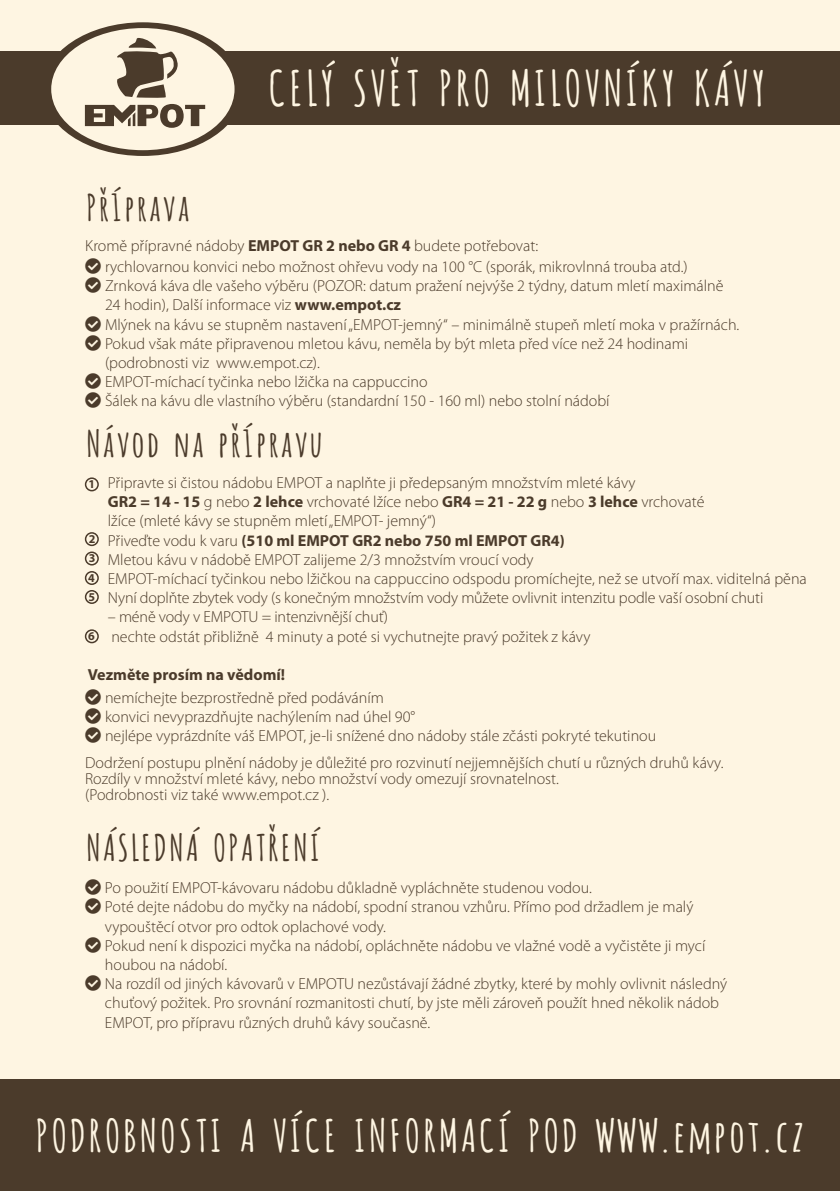
<style>
.page{position:relative;width:840px;height:1191px;background:#fff}
.page>*{position:absolute;margin:0;border:0;box-sizing:border-box;transform-origin:0 0}
.t1{font:700 48px "Amatica SC";color:#fef5e2}
.t2{font:700 44px "Amatica SC";color:#fef5e2}
.t3{font:700 36px "Amatica SC";color:#4b3b2b}
.t4{font:300 16px/19.2px "Myriad Pro";color:#4b3b2b}
.t5{font:700 16px "Myriad Pro";color:#4b3b2b}
.t6{font:700 12px/19.4px "Myriad Pro";color:#4b3b2b;text-align:justify}
.s1{font-weight:700}
</style>
<div class="page">
<div style="left:0;top:0;width:839px;height:1191px;background:#fef5e2"></div>
<div style="left:0;top:1079px;width:839px;height:112px;background:#4b3b2b"></div>
<div style="left:0;top:51px;width:839px;height:74px;background:#4b3b2b"></div>
<div style="left:43px;top:22px;width:200px;height:134px;background:#4b3b2b;border-radius:50%"></div>
<div style="left:51px;top:28px;width:183px;height:122px;background:#fef5e2;border-radius:50%"></div>
<svg style="left:117px;top:38px;width:61px;height:60px"></svg>
<svg style="left:85px;top:104px;width:120px;height:24px"></svg>
<div style="left:85px;top:477px;width:14px;height:14px;border:2px solid #4b3b2b;border-radius:50%"></div>
<div style="left:85px;top:532px;width:14px;height:14px;border:2px solid #4b3b2b;border-radius:50%"></div>
<div style="left:85px;top:551px;width:14px;height:14px;border:2px solid #4b3b2b;border-radius:50%"></div>
<div style="left:85px;top:571px;width:14px;height:14px;border:2px solid #4b3b2b;border-radius:50%"></div>
<div style="left:85px;top:590px;width:14px;height:14px;border:2px solid #4b3b2b;border-radius:50%"></div>
<div style="left:85px;top:629px;width:14px;height:14px;border:2px solid #4b3b2b;border-radius:50%"></div>
<h1 class="t1" style="left:266px;top:49px;width:500px">CELÝ SVĚT PRO MILOVNÍKY KÁVY</h1>
<h3 class="t3" style="left:85px;top:178px;width:107px">Příprava</h3>
<p class="t4" style="left:105px;top:238px;width:635px;text-indent:-20px">Kromě přípravné nádoby <span class="s1">EMPOT GR 2 nebo GR 4</span> budete potřebovat:<br>rychlovarnou konvici nebo možnost ohřevu vody na 100 °C (sporák, mikrovlnná trouba atd.)<br>Zrnková káva dle vašeho výběru (POZOR: datum pražení nejvýše 2 týdny, datum mletí maximálně 24 hodin), Další informace viz <span class="s1">www.empot.cz<br></span>Mlýnek na kávu se stupněm nastavení„EMPOT-jemný“ – minimálně stupeň mletí moka v pražírnách.<br>Pokud však máte připravenou mletou kávu, neměla by být mleta před více než 24 hodinami (podrobnosti viz www.empot.cz).<br>EMPOT-míchací tyčinka nebo lžička na cappuccino<br>Šálek na kávu dle vlastního výběru (standardní 150 - 160 ml) nebo stolní nádobí</p>
<h3 class="t3" style="left:85px;top:414px;width:240px">Návod na přípravu</h3>
<p class="t4" style="left:108px;top:474px;width:700px">Připravte si čistou nádobu EMPOT a naplňte ji předepsaným množstvím mleté kávy<br><span class="s1">GR2 = 14 - 15</span> g nebo <span class="s1">2 lehce</span> vrchovaté lžíce nebo <span class="s1">GR4 = 21 - 22 g</span> nebo <span class="s1">3 lehce</span> vrchovaté<br>lžíce (mleté kávy se stupněm mletí„EMPOT- jemný“)<br>Přiveďte vodu k varu <span class="s1">(510 ml EMPOT GR2 nebo 750 ml EMPOT GR4)<br></span>Mletou kávu v nádobě EMPOT zalijeme 2/3 množstvím vroucí vody<br>EMPOT-míchací tyčinkou nebo lžičkou na cappuccino odspodu promíchejte, než se utvoří max. viditelná pěna Nyní doplňte zbytek vody (s konečným množstvím vody můžete ovlivnit intenzitu podle vaší osobní chuti</p>
<p class="t4" style="left:108px;top:609px;width:484px">– méně vody v EMPOTU = intenzivnější chuť)<br>nechte odstát přibližně 4 minuty a poté si vychutnejte pravý požitek z kávy</p>
<p class="t5" style="left:88px;top:668px;width:199px">Vezměte prosím na vědomí!</p>
<p class="t4" style="left:105px;top:689px;width:552px">nemíchejte bezprostředně před podáváním<br>konvici nevyprazdňujte nachýlením nad úhel 90°<br>nejlépe vyprázdníte váš EMPOT, je-li snížené dno nádoby stále zčásti pokryté tekutinou</p>
<p class="t4" style="left:85px;top:756px;width:639px;line-height:16px">Dodržení postupu plnění nádoby je důležité pro rozvinutí nejjemnějších chutí u různých druhů kávy.<br>Rozdíly v množství mleté kávy, nebo množství vody omezují srovnatelnost.<br>(Podrobnosti viz také www.empot.cz ).</p>
<h3 class="t3" style="left:85px;top:818px;width:237px">NÁSLEDNÁ OPATŘENÍ</h3>
<p class="t4" style="left:105px;top:879px;width:623px">Po použití EMPOT-kávovaru nádobu důkladně vypláchněte studenou vodou.<br>Poté dejte nádobu do myčky na nádobí, spodní stranou vzhůru. Přímo pod držadlem je malý vypouštěcí otvor pro odtok oplachové vody.<br>Pokud není k dispozici myčka na nádobí, opláchněte nádobu ve vlažné vodě a vyčistěte ji mycí houbou na nádobí.<br>Na rozdíl od jiných kávovarů v EMPOTU nezůstávají žádné zbytky, které by mohly ovlivnit následný chuťový požitek. Pro srovnání rozmanitosti chutí, by jste měli zároveň použít hned několik nádob EMPOT, pro přípravu různých druhů kávy současně.</p>
<p class="t6" style="left:88px;top:475px;width:8px">1</p>
<p class="t6" style="left:88px;top:530px;width:9px">2<br>3<br>4<br>5</p>
<p class="t6" style="left:88px;top:627px;width:8px">6</p>
<h2 class="t2" style="left:34px;top:1099px;width:772px">PODROBNOSTI A VÍCE INFORMACÍ POD WWW.empot.cz</h2>
</div>
